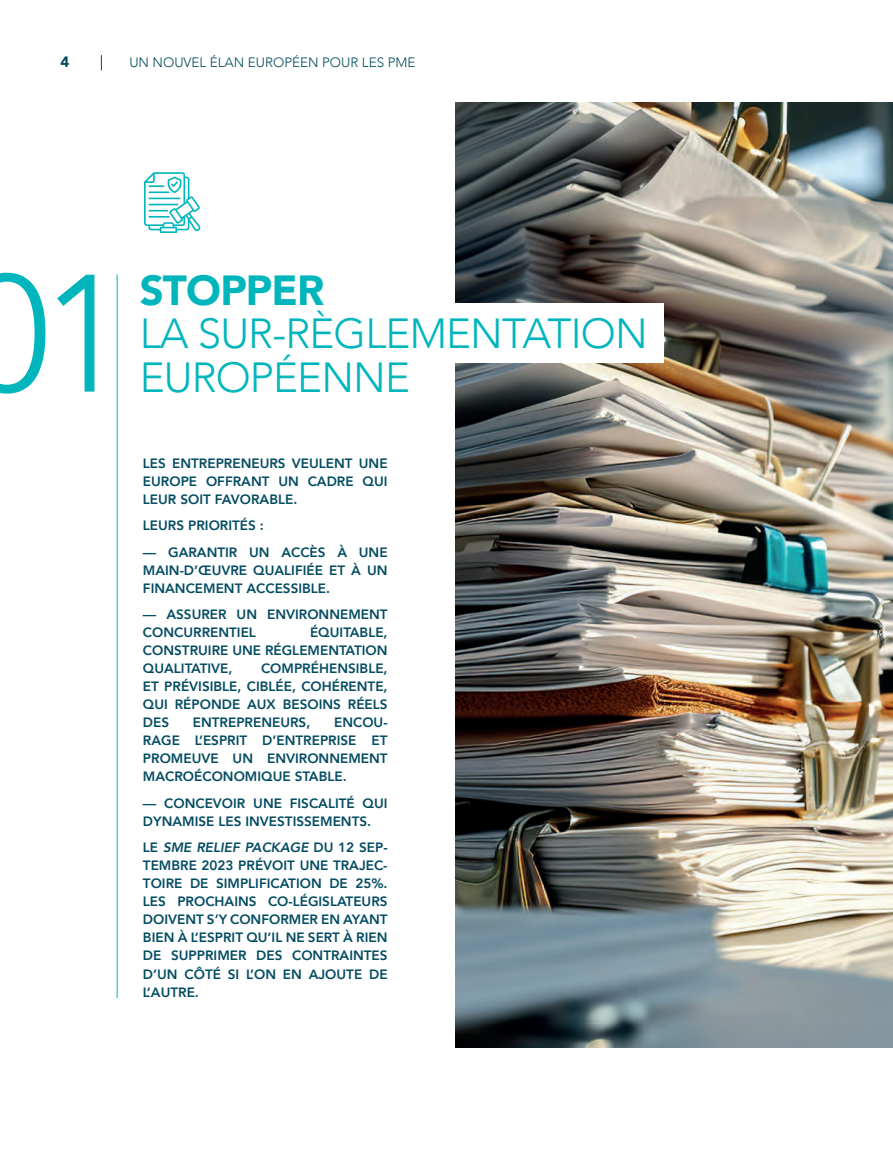
<style>
.page{position:relative;width:893px;height:1149px;background:#fff}
.page>*{position:absolute;margin:0;border:0;box-sizing:border-box;transform-origin:0 0}
.t1{font:300 165px "Avenir";color:#00b6bc}
.t2{font:300 42px "Avenir";letter-spacing:-.02em;color:#00b6bc}
.t3{font:900 42px "Avenir";letter-spacing:-.02em;color:#00b6bc}
.t4{font:900 15px "Avenir";color:#044c62}
.t5{font:800 13.5px/18px "Avenir";color:#044c62;text-align:justify}
.t6{font:300 13.5px "Avenir";color:#044c62}
.s1{font-style:italic}
</style>
<div class="page">
<svg style="left:101px;top:55px;width:1px;height:15px"></svg>
<img style="left:455px;top:103px;width:438px;height:944px">
<div style="left:0;top:303px;width:663px;height:59px;background:#fff"></div>
<hr style="left:117px;top:274px;width:1px;height:723px;background:#00b6bc">
<svg style="left:144px;top:172px;width:57px;height:61px"></svg>
<p class="t4" style="left:60px;top:49px;width:10px">4</p>
<p class="t6" style="left:129px;top:54px;width:288px">UN NOUVEL ÉLAN EUROPÉEN POUR LES PME</p>
<h1 class="t1" style="left:-36px;top:237px;width:165px">01</h1>
<h2 class="t3" style="left:140px;top:254px;width:186px">STOPPER</h2>
<h2 class="t2" style="left:140px;top:309px;width:510px">LA SUR-RÈGLEMENTATION</h2>
<h2 class="t2" style="left:140px;top:352px;width:272px">EUROPÉENNE</h2>
<p class="t5" style="left:143px;top:454px;width:246px">LES ENTREPRENEURS VEULENT UNE EUROPE OFFRANT UN CADRE QUI LEUR SOIT FAVORABLE.</p>
<p class="t5" style="left:143px;top:516px;width:123px">LEURS PRIORITÉS :</p>
<p class="t5" style="left:143px;top:543px;width:246px">— GARANTIR UN ACCÈS À UNE MAIN-D’ŒUVRE QUALIFIÉE ET À UN FINANCEMENT ACCESSIBLE.</p>
<p class="t5" style="left:143px;top:605px;width:246px">— ASSURER UN ENVIRONNEMENT<br>CONCURRENTIEL</p>
<p class="t5" style="left:143px;top:623px;width:246px;text-indent:167px">ÉQUITABLE, CONSTRUIRE UNE RÉGLEMENTATION QUALITATIVE,</p>
<p class="t5" style="left:143px;top:659px;width:246px;text-indent:118px">COMPRÉHENSIBLE, ET PRÉVISIBLE, CIBLÉE, COHÉRENTE, QUI RÉPONDE AUX BESOINS RÉELS DES</p>
<p class="t5" style="left:143px;top:713px;width:246px;text-indent:191px">ENCOU-RAGE L’ESPRIT D’ENTREPRISE ET PROMEUVE UN ENVIRONNEMENT MACROÉCONOMIQUE STABLE.</p>
<p class="t5" style="left:143px;top:794px;width:246px">— CONCEVOIR UNE FISCALITÉ QUI<br>DYNAMISE LES INVESTISSEMENTS.</p>
<p class="t5" style="left:143px;top:838px;width:246px">LE <span class="s1">SME RELIEF PACKAGE</span> DU 12 SEP-TEMBRE 2023 PRÉVOIT UNE TRAJEC-TOIRE DE SIMPLIFICATION DE 25%.<br>LES PROCHAINS CO-LÉGISLATEURS DOIVENT S’Y CONFORMER EN AYANT BIEN À L’ESPRIT QU’IL NE SERT À RIEN DE SUPPRIMER DES CONTRAINTES D’UN CÔTÉ SI L’ON EN AJOUTE DE L’AUTRE.</p>
<p class="t5" style="left:193px;top:713px;width:119px">ENTREPRENEURS,</p>
</div>
